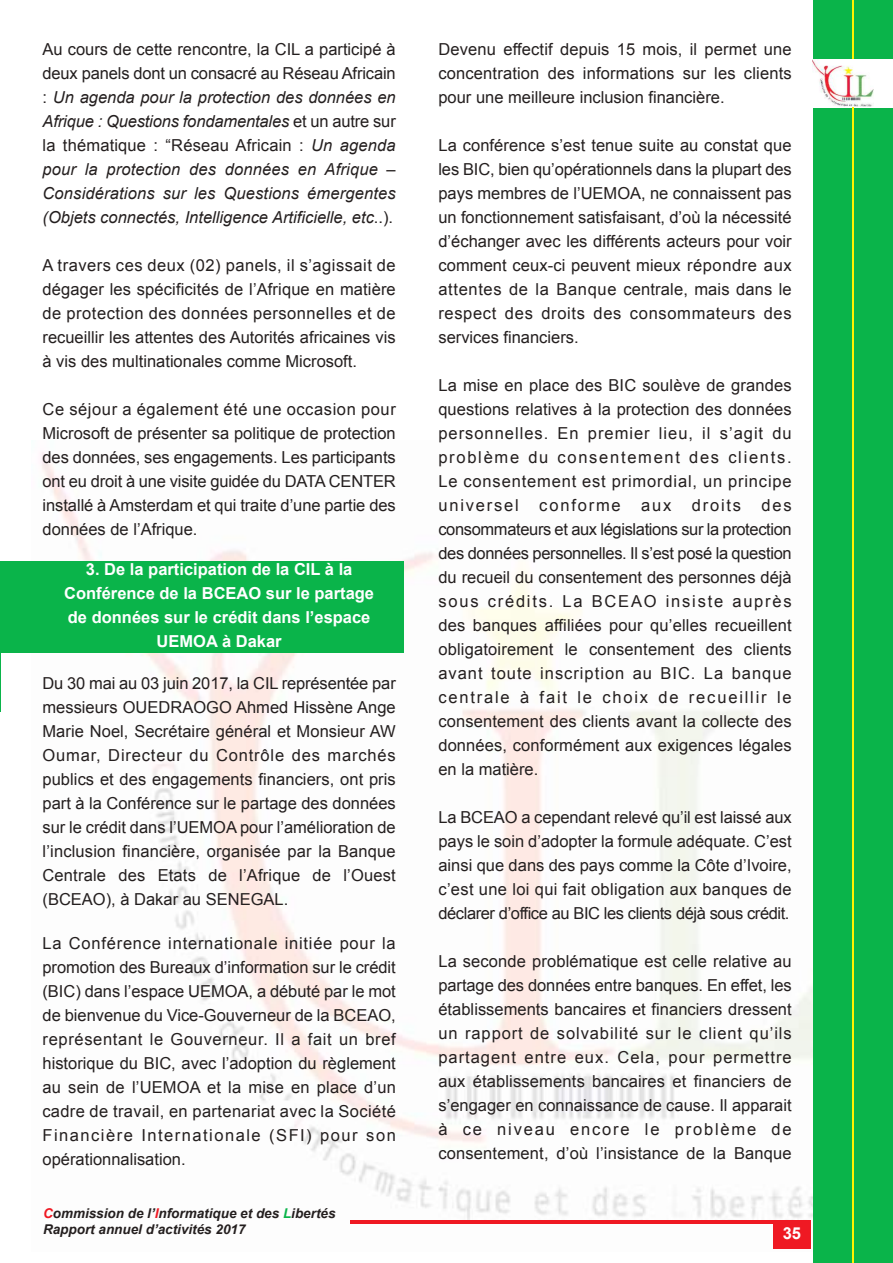
<style>
.page{position:relative;width:893px;height:1263px;background:#fff}
.page>*{position:absolute;margin:0;border:0;box-sizing:border-box;transform-origin:0 0}
.t1{font:16.5px/24px "Arial";color:#241f1f;text-align:justify}
.t2{font:italic 16.5px/24px "Arial";color:#241f1f;text-align:justify}
.t3{font:700 16.5px/24px "Arial";color:#fff;text-align:center}
.t4{font:italic 700 13.5px/16.2px "Arial";color:#241f1f}
.s1{font-style:normal}
.s2{color:#ef1923}
.s3{color:#0ab44a}
</style>
<div class="page">
<img style="left:41px;top:452px;width:772px;height:797px">
<div style="left:813px;top:0;width:80px;height:1263px;background:#0ab44a"></div>
<div style="left:813px;top:59px;width:80px;height:49px;background:#fff"></div>
<hr style="left:852px;top:0;width:2px;height:1263px;background:#fff300">
<img style="left:812px;top:60px;width:62px;height:47px">
<div style="left:773px;top:1221px;width:37px;height:27px;background:#ef1923"></div>
<hr style="left:350px;top:1220px;width:460px;height:4px;background:#ef1923">
<hr style="left:0;top:633px;width:1px;height:79px;background:#0ab44a">
<div style="left:0;top:561px;width:404px;height:92px;background:#0ab44a"></div>
<p class="t2" style="left:43px;top:37px;width:355px"><span class="s1">Au cours de cette rencontre, la CIL a participé à deux panels dont un consacré au Réseau Africain :</span> Un agenda pour la protection des données en Afrique : Questions fondamentales <span class="s1">et un autre sur la thématique : “Réseau Africain :</span> Un agenda pour la protection des données en Afrique – Considérations sur les Questions émergentes (Objets connectés, Intelligence Artificielle, etc<span class="s1">..).</span></p>
<p class="t1" style="left:43px;top:253px;width:355px">A travers ces deux (02) panels, il s’agissait de dégager les spécificités de l’Afrique en matière de protection des données personnelles et de recueillir les attentes des Autorités africaines vis à vis des multinationales comme Microsoft.</p>
<p class="t1" style="left:43px;top:397px;width:355px">Ce séjour a également été une occasion pour Microsoft de présenter sa politique de protection des données, ses engagements. Les participants ont eu droit à une visite guidée du DATA CENTER installé à Amsterdam et qui traite d’une partie des données de l’Afrique.</p>
<p class="t3" style="left:64px;top:557px;width:311px">3. De la participation de la CIL à la<br>Conférence de la BCEAO sur le partage de données sur le crédit dans l’espace<br>UEMOA à Dakar</p>
<p class="t1" style="left:43px;top:671px;width:355px">Du 30 mai au 03 juin 2017, la CIL représentée par messieurs OUEDRAOGO Ahmed Hissène Ange Marie Noel, Secrétaire général et Monsieur AW Oumar, Directeur du Contrôle des marchés publics et des engagements financiers, ont pris part à la Conférence sur le partage des données sur le crédit dans l’UEMOA pour l’amélioration de l’inclusion financière, organisée par la Banque Centrale des Etats de l’Afrique de l’Ouest (BCEAO), à Dakar au SENEGAL.</p>
<p class="t1" style="left:43px;top:931px;width:355px">La Conférence internationale initiée pour la promotion des Bureaux d’information sur le crédit (BIC) dans l’espace UEMOA, a débuté par le mot de bienvenue du Vice-Gouverneur de la BCEAO, représentant le Gouverneur. Il a fait un bref historique du BIC, avec l’adoption du règlement au sein de l’UEMOA et la mise en place d’un cadre de travail, en partenariat avec la Société Financière Internationale (SFI) pour son opérationnalisation.</p>
<p class="t4" style="left:43px;top:1205px;width:294px"><span class="s2">C</span>ommission de l’<span class="s2">I</span>nformatique et des <span class="s3">L</span>ibertés<br>Rapport annuel d’activités 2017</p>
<p class="t1" style="left:438px;top:37px;width:355px">Devenu effectif depuis 15 mois, il permet une concentration des informations sur les clients pour une meilleure inclusion financière.</p>
<p class="t1" style="left:438px;top:133px;width:355px">La conférence s’est tenue suite au constat que les BIC, bien qu’opérationnels dans la plupart des pays membres de l’UEMOA, ne connaissent pas un fonctionnement satisfaisant, d’où la nécessité d’échanger avec les différents acteurs pour voir comment ceux-ci peuvent mieux répondre aux attentes de la Banque centrale, mais dans le respect des droits des consommateurs des services financiers.</p>
<p class="t1" style="left:438px;top:373px;width:355px">La mise en place des BIC soulève de grandes questions relatives à la protection des données personnelles. En premier lieu, il s’agit du problème du consentement des clients.<br>Le consentement est primordial, un principe universel conforme aux droits des consommateurs et aux législations sur la protection des données personnelles. Il s’est posé la question du recueil du consentement des personnes déjà sous crédits. La BCEAO insiste auprès des banques affiliées pour qu’elles recueillent obligatoirement le consentement des clients avant toute inscription au BIC. La banque centrale à fait le choix de recueillir le consentement des clients avant la collecte des données, conformément aux exigences légales en la matière.</p>
<p class="t1" style="left:438px;top:805px;width:355px">La BCEAO a cependant relevé qu’il est laissé aux pays le soin d’adopter la formule adéquate. C’est ainsi que dans des pays comme la Côte d’Ivoire, c’est une loi qui fait obligation aux banques de déclarer d’office au BIC les clients déjà sous crédit.</p>
<p class="t1" style="left:438px;top:949px;width:355px">La seconde problématique est celle relative au partage des données entre banques. En effet, les établissements bancaires et financiers dressent un rapport de solvabilité sur le client qu’ils partagent entre eux. Cela, pour permettre aux établissements bancaires et financiers de s’engager en connaissance de cause. Il apparait à ce niveau encore le problème de consentement, d’où l’insistance de la Banque</p>
<p class="t3" style="left:783px;top:1221px;width:20px">35</p>
</div>
